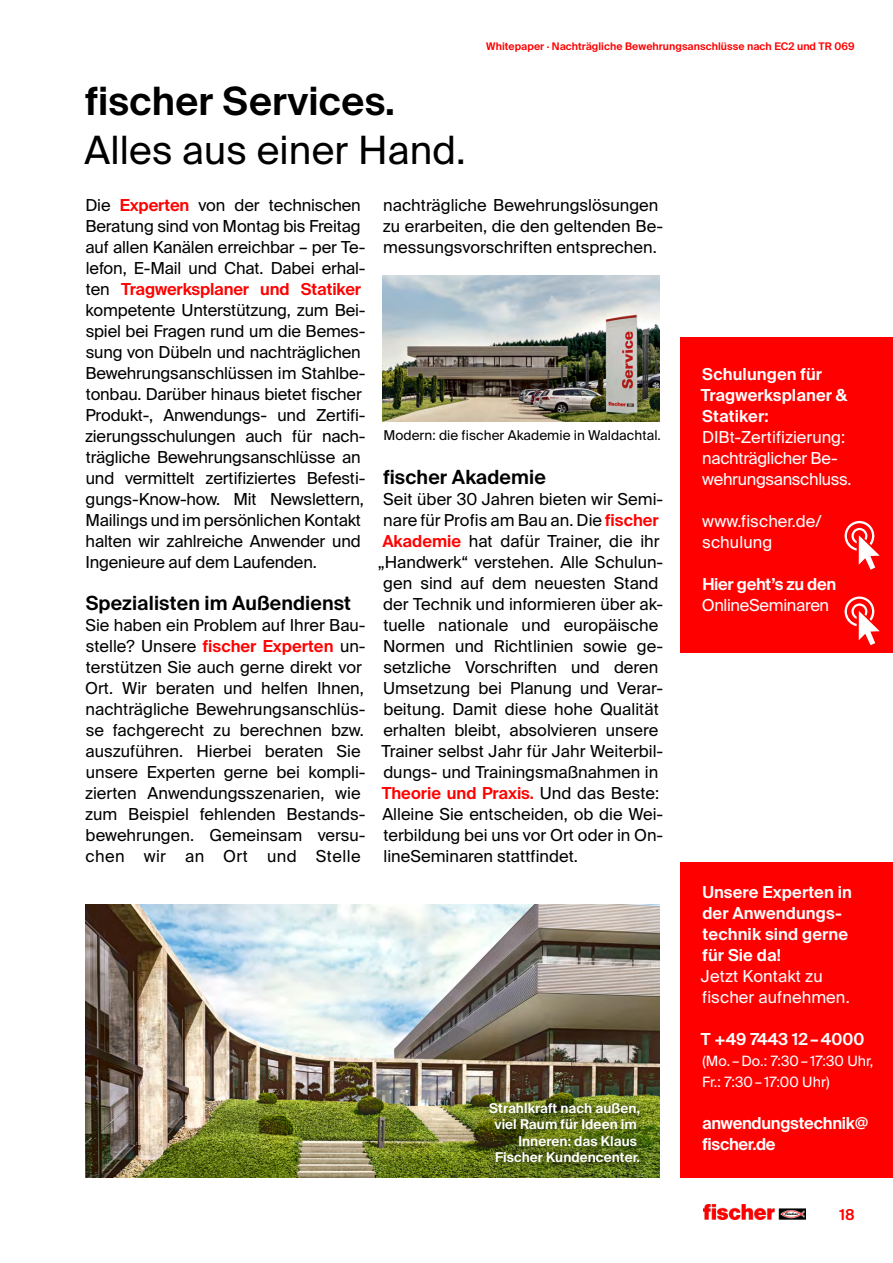
<style>
.page{position:relative;width:893px;height:1263px;background:#fff}
.page>*{position:absolute;margin:0;border:0;box-sizing:border-box;transform-origin:0 0}
.t1{font:39px "fischerstrong";letter-spacing:.005em;color:#000}
.t2{font:600 39px "fischerstrong";letter-spacing:.005em;color:#000}
.t3{font:600 19.5px "fischerstrong";letter-spacing:.005em;color:#000}
.t4{font:16.5px/21px "fischerstrong";color:#000}
.t5{font:600 16.5px/21px "fischerstrong";letter-spacing:.005em;color:#fff}
.t6{font:16.5px/21px "fischerstrong";letter-spacing:-.02em;color:#fff}
.t7{font:16.5px/21px "fischerstrong";color:#fff}
.t8{font:600 16.5px/21px "fischerstrong";letter-spacing:-.02em;color:#fff}
.t9{font:600 16.5px "fischerstrong";color:#f00}
.t10{font:600 15px "fischerstrong";color:#f00}
.t11{font:14.25px/21px "fischerstrong";letter-spacing:.005em;color:#fff}
.t12{font:600 13.5px/16.2px "fischerstrong";letter-spacing:.005em;color:#fff;text-align:right}
.t13{font:13.5px "fischerstrong";letter-spacing:.005em;color:#000}
.t14{font:600 10.5px "fischerstrong";letter-spacing:.005em;color:#f00}
.s1{font-weight:600;color:#f00}
.s2{font-weight:400;color:#000}
</style>
<div class="page">
<img style="left:383px;top:275px;width:276px;height:146px">
<img style="left:85px;top:904px;width:574px;height:273px">
<img style="left:704px;top:1204px;width:102px;height:16px">
<div style="left:680px;top:862px;width:213px;height:315px;background:#f00"></div>
<div style="left:680px;top:337px;width:213px;height:315px;background:#f00"></div>
<svg style="left:845px;top:521px;width:35px;height:49px"></svg>
<svg style="left:845px;top:596px;width:35px;height:49px"></svg>
<div style="left:480px;top:1094px;width:168px;height:77px;background:#000;opacity:.75"></div>
<h1 class="t2" style="left:85px;top:79px;width:311px">fischer Services.</h1>
<h1 class="t1" style="left:85px;top:128px;width:383px">Alles aus einer Hand.</h1>
<p class="t14" style="left:486px;top:41px;width:370px">Whitepaper · Nachträgliche Bewehrungsanschlüsse nach EC2 und TR 069</p>
<p class="t4" style="left:85px;top:195px;width:282px">Die <span class="s1">Experten</span> von der technischen Beratung sind von Montag bis Freitag auf allen Kanälen erreichbar – per Te&shy;lefon, E-Mail und Chat. Dabei erhal&shy;ten <span class="s1">Tragwerksplaner und Statiker </span>kompetente Unterstützung, zum Bei&shy;spiel bei Fragen rund um die Bemes&shy;sung von Dübeln und nachträglichen Bewehrungsanschlüssen im Stahlbe&shy;tonbau. Darüber hinaus bietet fischer Produkt-, Anwendungs- und Zertifi&shy;zierungsschulungen auch für nach&shy;trägliche Bewehrungsanschlüsse an und vermittelt zertifiziertes Befesti&shy;gungs-Know-how. Mit Newslettern, Mailings und im persönlichen Kontakt halten wir zahlreiche Anwender und Ingenieure auf dem Laufenden.</p>
<p class="t3" style="left:86px;top:592px;width:267px">Spezialisten im Außendienst</p>
<p class="t4" style="left:85px;top:615px;width:282px">Sie haben ein Problem auf Ihrer Bau&shy;stelle? Unsere <span class="s1">fischer Experten</span> un&shy;terstützen Sie auch gerne direkt vor Ort. Wir beraten und helfen Ihnen, nachträgliche Bewehrungsanschlüs&shy;se fachgerecht zu berechnen bzw. auszuführen. Hierbei beraten Sie unsere Experten gerne bei kompli&shy;zierten Anwendungsszenarien, wie zum Beispiel fehlenden Bestands&shy;bewehrungen. Gemeinsam versu&shy;chen wir an Ort und Stelle</p>
<p class="t4" style="left:383px;top:195px;width:282px">nachträgliche Bewehrungslösungen zu erarbeiten, die den geltenden Be&shy;messungsvorschriften entsprechen.</p>
<p class="t13" style="left:383px;top:428px;width:279px">Modern: die fischer Akademie in Waldachtal.</p>
<p class="t3" style="left:383px;top:466px;width:164px">fischer Akademie</p>
<p class="t4" style="left:383px;top:489px;width:282px">Seit über 30 Jahren bieten wir Semi-</p>
<p class="t4" style="left:383px;top:510px;width:277px">nare für Profis am Bau an. Die <span class="s1">fischer</span></p>
<p class="t4" style="left:382px;top:531px;width:279px"><span class="s1">Akademie</span> hat dafür Trainer, die ihr</p>
<p class="t4" style="left:378px;top:552px;width:287px">„Handwerk“ verstehen. Alle Schulun-</p>
<p class="t4" style="left:383px;top:573px;width:277px">gen sind auf dem neuesten Stand</p>
<p class="t4" style="left:383px;top:594px;width:281px">der Technik und informieren über ak-</p>
<p class="t4" style="left:383px;top:615px;width:276px">tuelle nationale und europäische</p>
<p class="t4" style="left:383px;top:636px;width:282px">Normen und Richtlinien sowie ge-</p>
<p class="t4" style="left:383px;top:657px;width:276px">setzliche Vorschriften und deren</p>
<p class="t4" style="left:383px;top:678px;width:282px">Umsetzung bei Planung und Verar-</p>
<p class="t4" style="left:383px;top:699px;width:277px">beitung. Damit diese hohe Qualität</p>
<p class="t4" style="left:383px;top:720px;width:276px">erhalten bleibt, absolvieren unsere</p>
<p class="t4" style="left:382px;top:741px;width:283px">Trainer selbst Jahr für Jahr Weiterbil-</p>
<p class="t4" style="left:383px;top:762px;width:277px">dungs- und Trainingsmaßnahmen in</p>
<p class="t9" style="left:382px;top:784px;width:279px">Theorie und Praxis. <span class="s2">Und das Beste:</span></p>
<p class="t4" style="left:382px;top:804px;width:282px">Alleine Sie entscheiden, ob die Wei-</p>
<p class="t4" style="left:383px;top:825px;width:281px">terbildung bei uns vor Ort oder in On-</p>
<p class="t4" style="left:383px;top:846px;width:196px">lineSeminaren stattfindet.</p>
<p class="t12" style="left:489px;top:1100px;width:152px">Strahlkraft nach außen, viel Raum für Ideen im<br>Inneren: das Klaus<br>Fischer Kundencenter.</p>
<p class="t5" style="left:701px;top:364px;width:148px">Schulungen für<br>Tragwerksplaner &amp;<br>Statiker:</p>
<p class="t6" style="left:702px;top:427px;width:151px">DIBt-Zertifizierung: nachträglicher Be&shy;wehrungsanschluss.</p>
<p class="t7" style="left:702px;top:511px;width:121px">www.fischer.de/ schulung</p>
<p class="t8" style="left:702px;top:574px;width:135px">Hier geht’s zu den</p>
<p class="t6" style="left:702px;top:595px;width:129px">OnlineSeminaren</p>
<p class="t5" style="left:702px;top:882px;width:151px">Unsere Experten in der Anwendungs&shy;technik sind gerne für Sie da!</p>
<p class="t7" style="left:701px;top:966px;width:150px">Jetzt Kontakt zu fischer aufnehmen.</p>
<p class="t5" style="left:701px;top:1029px;width:165px">T +49 7443 12–4000</p>
<p class="t11" style="left:702px;top:1051px;width:173px">(Mo. –Do.: 7:30– 17:30 Uhr,<br>Fr.: 7:30– 17:00 Uhr)</p>
<p class="t8" style="left:702px;top:1113px;width:168px">anwendungstechnik@ fischer.de</p>
<p class="t10" style="left:839px;top:1206px;width:17px">18</p>
</div>
